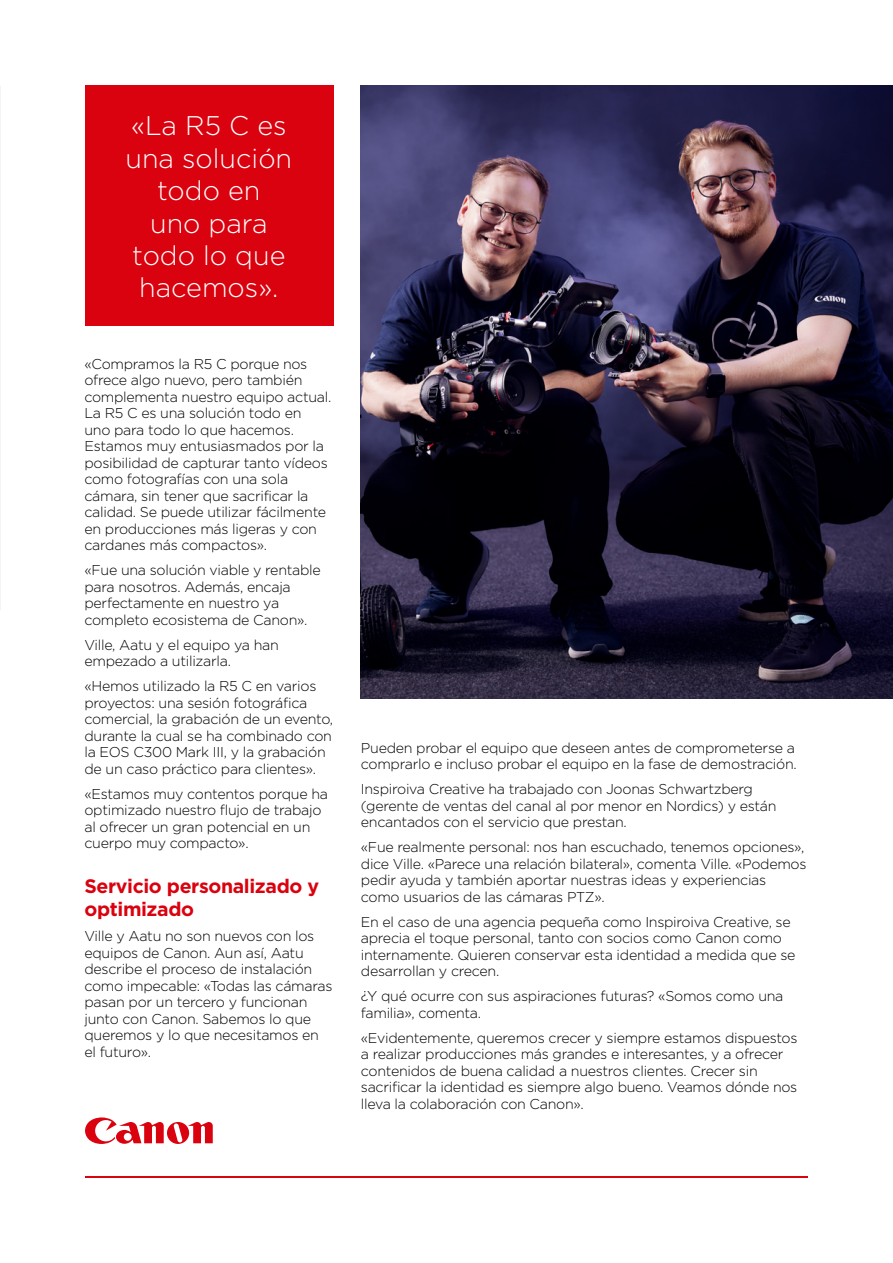
<style>
.page{position:relative;width:893px;height:1263px;background:#fff}
.page>*{position:absolute;margin:0;border:0;box-sizing:border-box;transform-origin:0 0}
.t1{font:300 27px/32.4px "Gotham";color:#fff;text-align:center}
.t2{font:700 19.5px/23.4px "Gotham";letter-spacing:-.02em;color:#da020e}
.t3{font:300 14.25px/16.5px "Gotham";letter-spacing:-.02em;color:#000}
</style>
<div class="page">
<svg style="left:85px;top:1117px;width:128px;height:27px"></svg>
<hr style="left:85px;top:1176px;width:723px;height:2px;background:#da020e">
<img style="left:0;top:85px;width:1px;height:525px">
<div style="left:85px;top:85px;width:249px;height:240px;background:#da020e"></div>
<img style="left:361px;top:85px;width:532px;height:613px">
<h1 class="t1" style="left:126px;top:109px;width:168px">«La R5 C es una solución todo en<br>uno para todo lo que hacemos».</h1>
<p class="t3" style="left:84px;top:355px;width:248px">«Compramos la R5 C porque nos ofrece algo nuevo, pero también complementa nuestro equipo actual.<br>La R5 C es una solución todo en<br>uno para todo lo que hacemos.<br>Estamos muy entusiasmados por la posibilidad de capturar tanto vídeos como fotografías con una sola cámara, sin tener que sacrificar la calidad. Se puede utilizar fácilmente en producciones más ligeras y con cardanes más compactos».</p>
<p class="t3" style="left:84px;top:562px;width:238px">«Fue una solución viable y rentable para nosotros. Además, encaja perfectamente en nuestro ya completo ecosistema de Canon».</p>
<p class="t3" style="left:84px;top:636px;width:196px">Ville, Aatu y el equipo ya han empezado a utilizarla.</p>
<p class="t3" style="left:84px;top:678px;width:250px">«Hemos utilizado la R5 C en varios proyectos: una sesión fotográfica comercial, la grabación de un evento, durante la cual se ha combinado con la EOS C300 Mark III, y la grabación de un caso práctico para clientes».</p>
<p class="t3" style="left:84px;top:785px;width:245px">«Estamos muy contentos porque ha optimizado nuestro flujo de trabajo al ofrecer un gran potencial en un cuerpo muy compacto».</p>
<h2 class="t2" style="left:84px;top:874px;width:236px">Servicio personalizado y optimizado</h2>
<p class="t3" style="left:84px;top:928px;width:249px">Ville y Aatu no son nuevos con los equipos de Canon. Aun así, Aatu describe el proceso de instalación como impecable: «Todas las cámaras pasan por un tercero y funcionan junto con Canon. Sabemos lo que queremos y lo que necesitamos en el futuro».</p>
<p class="t3" style="left:361px;top:739px;width:437px">Pueden probar el equipo que deseen antes de comprometerse a comprarlo e incluso probar el equipo en la fase de demostración.</p>
<p class="t3" style="left:361px;top:780px;width:417px">Inspiroiva Creative ha trabajado con Joonas Schwartzberg (gerente de ventas del canal al por menor en Nordics) y están encantados con el servicio que prestan.</p>
<p class="t3" style="left:361px;top:838px;width:447px">«Fue realmente personal: nos han escuchado, tenemos opciones», dice Ville. «Parece una relación bilateral», comenta Ville. «Podemos pedir ayuda y también aportar nuestras ideas y experiencias como usuarios de las cámaras PTZ».</p>
<p class="t3" style="left:361px;top:913px;width:436px">En el caso de una agencia pequeña como Inspiroiva Creative, se aprecia el toque personal, tanto con socios como Canon como internamente. Quieren conservar esta identidad a medida que se desarrollan y crecen.</p>
<p class="t3" style="left:361px;top:987px;width:424px">¿Y qué ocurre con sus aspiraciones futuras? «Somos como una familia», comenta.</p>
<p class="t3" style="left:361px;top:1029px;width:438px">«Evidentemente, queremos crecer y siempre estamos dispuestos a realizar producciones más grandes e interesantes, y a ofrecer contenidos de buena calidad a nuestros clientes. Crecer sin sacrificar la identidad es siempre algo bueno. Veamos dónde nos lleva la colaboración con Canon».</p>
</div>
